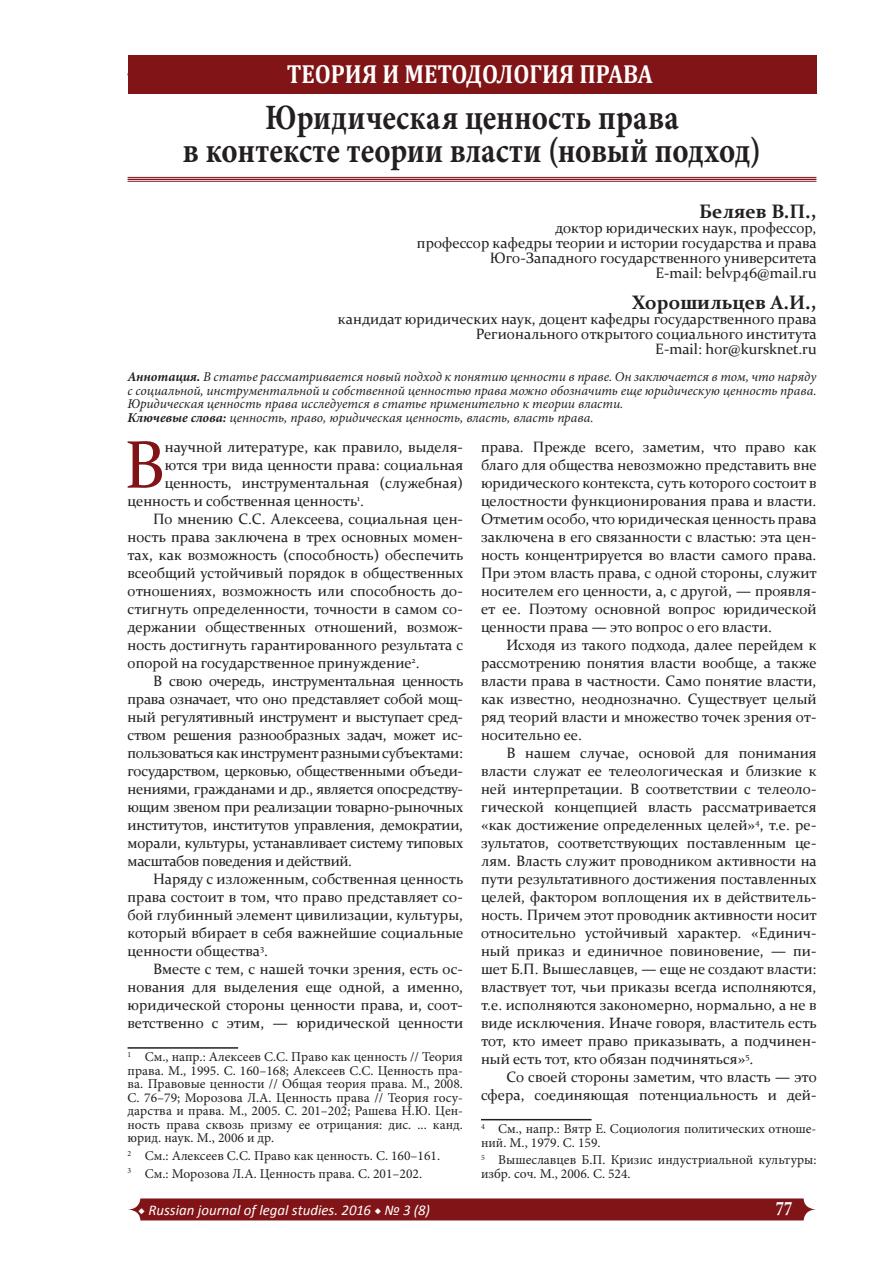
<style>
.page{position:relative;width:893px;height:1263px;background:#fff}
.page>*{position:absolute;margin:0;border:0;box-sizing:border-box;transform-origin:0 0}
.t1{font:67.65px "Constantia";color:#811417}
.Рубрика{font:700 35.7px/33px "Minion Pro";letter-spacing:.005em;color:#231f20;text-align:center;scale:.86 1}
.t2{font:700 26.25px "Cambria";color:#fff;scale:.88 1}
.t3{font:700 20.7px "Minion Pro";color:#fff;scale:.8 1}
.t4{font:700 19.5px "Constantia";color:#231f20}
.t5{font:15px/18px "Constantia";color:#231f20;text-align:justify}
.t6{font:italic 14.85px "Calibri";color:#fff}
.t7{font:13.5px/13.5px "Minion Pro";color:#231f20}
.t8{font:italic 13.5px/13.5px "Minion Pro";color:#231f20;text-align:justify}
.s1{font-weight:700}
.s2{font-family:"Minion Pro";font-weight:700;font-style:normal}
</style>
<div class="page">
<svg style="left:128px;top:1198px;width:688px;height:22px;background:#871f22"></svg>
<div style="left:128px;top:55px;width:688px;height:39px;background:#811417"></div>
<hr style="left:128px;top:181px;width:688px;height:1px;background:#811417">
<hr style="left:128px;top:179px;width:688px;height:1px;background:#811417">
<hr style="left:128px;top:177px;width:688px;height:1px;background:#811417">
<hr style="left:128px;top:1047px;width:110px;height:2px;background:#231f20">
<hr style="left:481px;top:1119px;width:111px;height:1px;background:#231f20">
<h3 class="t2" style="left:287px;top:55px;width:417px">ТЕОРИЯ И МЕТОДОЛОГИЯ ПРАВА</h3>
<p class="Рубрика" style="left:183px;top:100px;width:674px">Юридическая ценность права<br>в контексте теории власти (новый подход)</p>
<p class="t4" style="left:699px;top:197px;width:119px">Беляев В.П.,</p>
<p class="t5" style="left:417px;top:219px;width:401px;line-height:15px;text-align:right">доктор юридических наук, профессор,<br>профессор кафедры теории и истории государства и права<br>Юго-Западного государственного университета</p>
<p class="t5" style="left:655px;top:263px;width:163px">E-mail: belvp46@mail.ru</p>
<p class="t4" style="left:632px;top:289px;width:186px">Хорошильцев А.И.,</p>
<p class="t5" style="left:338px;top:311px;width:480px;line-height:15px;text-align:right">кандидат юридических наук, доцент кафедры государственного права<br>Регионального открытого социального института</p>
<p class="t5" style="left:655px;top:339px;width:163px">E-mail: hor@kursknet.ru</p>
<p class="t8" style="left:128px;top:370px;width:690px"><span class="s1">Аннотация.</span> В статье рассматривается новый подход к понятию ценности в праве. Он заключается в том, что наряду с социальной, инструментальной и собственной ценностью права можно обозначить еще юридическую ценность права.<br>Юридическая ценность права исследуется в статье применительно к теории власти.</p>
<p class="t8" style="left:128px;top:410px;width:467px"><span class="s1">Ключевые слова:</span> ценность, право, юридическая ценность, власть, власть права.</p>
<p class="t1" style="left:124px;top:419px;width:42px">В</p>
<p class="t5" style="left:165px;top:437px;width:300px">научной литературе, как правило, выделя-</p>
<p class="t5" style="left:481px;top:437px;width:337px">права. Прежде всего, заметим, что право как благо для общества невозможно представить вне юридического контекста, суть которого состоит в целостности функционирования права и власти.<br>Отметим особо, что юридическая ценность права заключена в его связанности с властью: эта цен&shy;ность концентрируется во власти самого права.<br>При этом власть права, с одной стороны, служит носителем его ценности, а, с другой, — проявля&shy;ет ее. Поэтому основной вопрос юридической ценности права — это вопрос о его власти.</p>
<p class="t5" style="left:481px;top:635px;width:337px;text-indent:26px">Исходя из такого подхода, далее перейдем к рассмотрению понятия власти вообще, а также власти права в частности. Само понятие власти, как известно, неоднозначно. Существует целый ряд теорий власти и множество точек зрения от&shy;носительно ее.</p>
<p class="t5" style="left:481px;top:743px;width:337px;text-indent:26px">В нашем случае, основой для понимания власти служат ее телеологическая и близкие к ней интерпретации. В соответствии с телеоло&shy;гической концепцией власть рассматривается «как достижение определенных целей»<sup>4</sup>, т.е. ре&shy;зультатов, соответствующих поставленным це&shy;лям. Власть служит проводником активности на пути результативного достижения поставленных целей, фактором воплощения их в действитель&shy;ность. Причем этот проводник активности носит относительно устойчивый характер. «Единич&shy;ный приказ и единичное повиновение, — пи&shy;шет Б.П. Вышеславцев, — еще не создают власти: властвует тот, чьи приказы всегда исполняются, т.е. исполняются закономерно, нормально, а не в виде исключения. Иначе говоря, властитель есть тот, кто имеет право приказывать, а подчинен&shy;ный есть тот, кто обязан подчиняться»<sup>5</sup>.</p>
<p class="t5" style="left:481px;top:1067px;width:337px;text-align:right">Со своей стороны заметим, что власть — это сфера, соединяющая потенциальность и дей-</p>
<p class="t7" style="left:481px;top:1122px;width:337px"><sup>4</sup> См., напр.: Вятр Е. Социология политических отноше&shy;ний. М., 1979. С. 159.</p>
<p class="t7" style="left:481px;top:1153px;width:337px"><sup>5</sup> Вышеславцев Б.П. Кризис индустриальной культуры: избр. соч. М., 2006. С. 524.</p>
<p class="t5" style="left:165px;top:455px;width:300px">ются три вида ценности права: социальная</p>
<p class="t5" style="left:165px;top:473px;width:300px">ценность, инструментальная (служебная)</p>
<p class="t5" style="left:128px;top:491px;width:238px">ценность и собственная ценность<sup>1</sup>.</p>
<p class="t5" style="left:128px;top:509px;width:337px;text-indent:26px">По мнению С.С. Алексеева, социальная цен&shy;ность права заключена в трех основных момен&shy;тах, как возможность (способность) обеспечить всеобщий устойчивый порядок в общественных отношениях, возможность или способность до&shy;стигнуть определенности, точности в самом со&shy;держании общественных отношений, возмож&shy;ность достигнуть гарантированного результата с опорой на государственное принуждение<sup>2</sup>.</p>
<p class="t5" style="left:128px;top:671px;width:337px;text-indent:26px">В свою очередь, инструментальная ценность права означает, что оно представляет собой мощ&shy;ный регулятивный инструмент и выступает сред&shy;ством решения разнообразных задач, может ис&shy;пользоваться как инструмент разными субъектами: государством, церковью, общественными объеди&shy;нениями, гражданами и др., является опосредству&shy;ющим звеном при реализации товарно-рыночных институтов, институтов управления, демократии, морали, культуры, устанавливает систему типовых масштабов поведения и действий.</p>
<p class="t5" style="left:128px;top:869px;width:337px;text-indent:26px">Наряду с изложенным, собственная ценность права состоит в том, что право представляет со&shy;бой глубинный элемент цивилизации, культуры, который вбирает в себя важнейшие социальные ценности общества<sup>3</sup>.</p>
<p class="t5" style="left:128px;top:959px;width:337px;text-indent:26px">Вместе с тем, с нашей точки зрения, есть ос&shy;нования для выделения еще одной, а именно, юридической стороны ценности права, и, соот&shy;ветственно с этим, — юридической ценности</p>
<p class="t7" style="left:128px;top:1050px;width:337px;text-align:justify"><sup>1</sup> См., напр.: Алексеев С.С. Право как ценность // Теория права. М., 1995. С. 160–168; Алексеев С.С. Ценность пра&shy;ва. Правовые ценности // Общая теория права. М., 2008.<br>С. 76–79; Морозова Л.А. Ценность права // Теория госу&shy;дарства и права. М., 2005. С. 201–202; Рашева Н.Ю. Цен&shy;ность права сквозь призму ее отрицания: дис. ... канд. юрид. наук. М., 2006 и др.</p>
<p class="t7" style="left:128px;top:1149px;width:314px"><sup>2</sup> См.: Алексеев С.С. Право как ценность. С. 160–161.</p>
<p class="t7" style="left:128px;top:1167px;width:296px"><sup>3</sup> См.: Морозова Л.А. Ценность права. С. 201–202.</p>
<p class="t6" style="left:138px;top:1200px;width:294px"><span class="s2">◆</span> Russian journal of legal studies. 2016 <span class="s2">◆</span> № 3 (8)</p>
<p class="t3" style="left:776px;top:1194px;width:22px">77</p>
</div>
